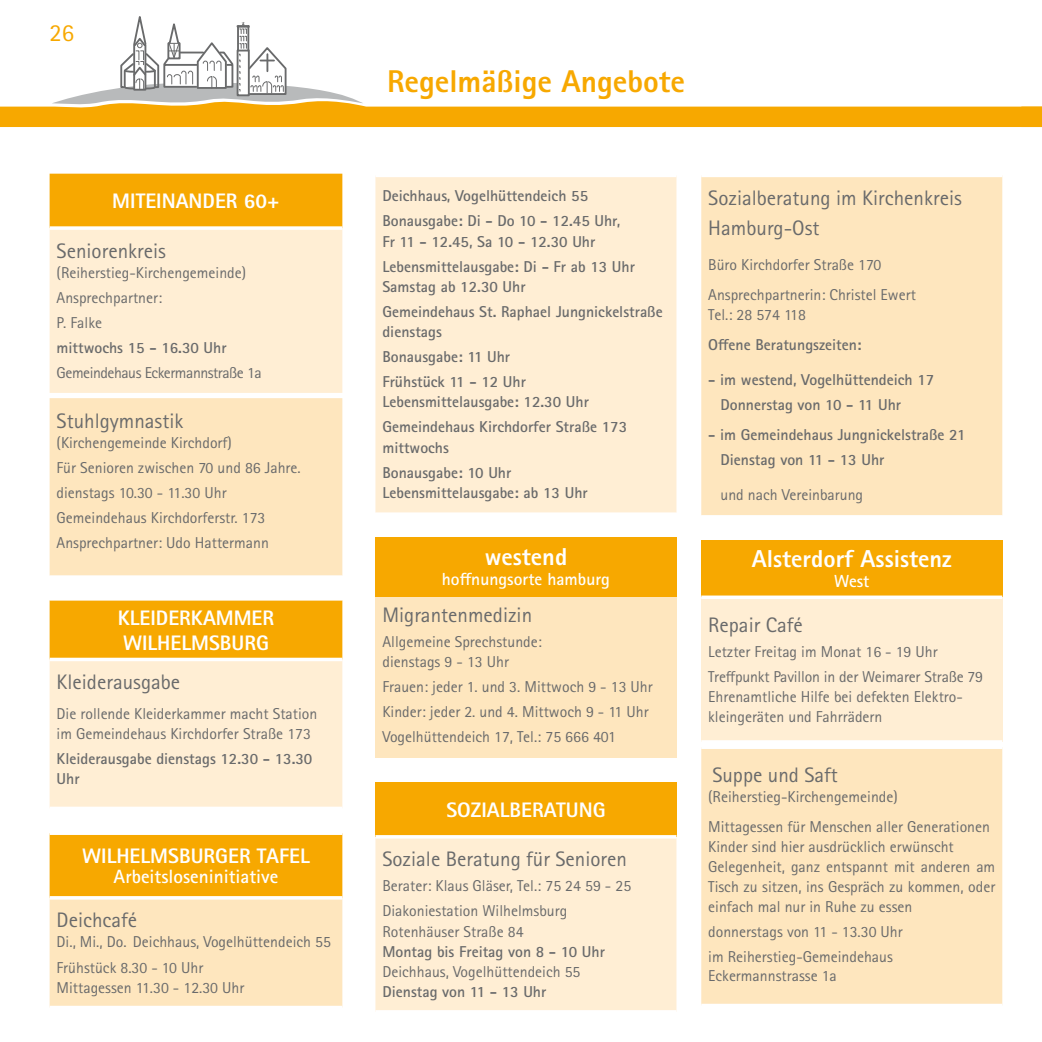
<style>
.page{position:relative;width:1042px;height:1042px;background:#fff}
.page>*{position:absolute;margin:0;border:0;box-sizing:border-box;transform-origin:0 0}
.t1{font:800 31.5px "Rotis Sans Serif Std";color:#f7a800}
.t2{font:800 24.5px "Rotis Sans Serif Std";color:#fff}
.t3{font:24.5px "Rotis Sans Serif Std";color:#f7a800}
.t4{font:21px/30.1px "Rotis Sans Serif Std";color:#696a6b}
.t5{font:800 21px/24.5px "Rotis Sans Serif Std";color:#fff}
.t6{font:700 19.25px "Rotis Sans Serif Std";color:#fff}
.t7{font:700 17.5px "Rotis Sans Serif Std";color:#fff}
.t8{font:15.75px/25px "Rotis Sans Serif Std";color:#696a6b}
.t9{font:700 15.75px/25px "Rotis Sans Serif Std";color:#696a6b}
.t10{font:15.75px "Rotis Sans Serif Std";letter-spacing:-.03em;color:#696a6b}
</style>
<div class="page">
<svg style="left:0;top:16px;width:1042px;height:111px"></svg>
<div style="left:50px;top:174px;width:292px;height:52px;background:#f7a800"></div>
<div style="left:50px;top:230px;width:292px;height:163px;background:#ffeed4"></div>
<svg style="left:50px;top:398px;width:292px;height:608px;background:#fcdb9c"></svg>
<svg style="left:50px;top:575px;width:292px;height:256px;fill:#ffeed4"></svg>
<svg style="left:50px;top:806px;width:292px;height:4px"></svg>
<hr style="left:50px;top:831px;width:292px;height:4px;background:#fff">
<hr style="left:50px;top:896px;width:292px;height:3px;background:#fff">
<hr style="left:50px;top:658px;width:292px;height:3px;background:#fff">
<svg style="left:50px;top:226px;width:292px;height:1px"></svg>
<div style="left:375px;top:177px;width:301px;height:833px;background:#ffeed4"></div>
<svg style="left:375px;top:513px;width:301px;height:269px"></svg>
<div style="left:375px;top:537px;width:301px;height:60px;background:#f7a800"></div>
<div style="left:375px;top:597px;width:301px;height:160px;background:#fee6be"></div>
<div style="left:375px;top:782px;width:301px;height:55px;background:#f7a800"></div>
<hr style="left:375px;top:835px;width:301px;height:3px;background:#fff">
<div style="left:701px;top:177px;width:301px;height:827px;background:#fee6be"></div>
<svg style="left:701px;top:515px;width:301px;height:230px"></svg>
<div style="left:701px;top:540px;width:301px;height:57px;background:#f7a800"></div>
<div style="left:701px;top:597px;width:301px;height:145px;background:#ffeed4"></div>
<svg style="left:701px;top:595px;width:301px;height:4px"></svg>
<hr style="left:701px;top:740px;width:301px;height:4px;background:#fff">
<hr style="left:701px;top:745px;width:301px;height:4px;background:#fff">
<h2 class="t3" style="left:50px;top:18px;width:26px">26</h2>
<h3 class="t5" style="left:112px;top:189px;width:169px">MITEINANDER 60+</h3>
<h3 class="t4" style="left:57px;top:236px;width:111px">Seniorenkreis</h3>
<p class="t8" style="left:57px;top:260px;width:191px">(Reiherstieg-Kirchengemeinde)<br>Ansprechpartner:<br>P. Falke</p>
<p class="t9" style="left:57px;top:335px;width:172px">mittwochs 15 - 16.30 Uhr</p>
<p class="t10" style="left:57px;top:363px;width:207px">Gemeindehaus Eckermannstraße 1a</p>
<h3 class="t4" style="left:57px;top:406px;width:128px">Stuhlgymnastik</h3>
<p class="t8" style="left:57px;top:430px;width:246px">(Kirchengemeinde Kirchdorf)<br>Für Senioren zwischen 70 und 86 Jahre. dienstags 10.30 - 11.30 Uhr Gemeindehaus Kirchdorferstr. 173<br>Ansprechpartner: Udo Hattermann</p>
<h3 class="t5" style="left:118px;top:605px;width:158px">KLEIDERKAMMER<br>WILHELMSBURG</h3>
<h3 class="t4" style="left:57px;top:667px;width:125px">Kleiderausgabe</h3>
<p class="t8" style="left:57px;top:704px;width:262px;line-height:20.1px">Die rollende Kleiderkammer macht Station im Gemeindehaus Kirchdorfer Straße 173</p>
<p class="t9" style="left:57px;top:748px;width:257px;line-height:20.1px">Kleiderausgabe dienstags 12.30 - 13.30<br>Uhr</p>
<h3 class="t5" style="left:82px;top:843px;width:229px">WILHELMSBURGER TAFEL</h3>
<p class="t6" style="left:114px;top:864px;width:166px">Arbeitsloseninitiative</p>
<h3 class="t4" style="left:57px;top:905px;width:82px">Deichcafé</h3>
<p class="t8" style="left:57px;top:929px;width:276px">Di., Mi., Do. Deichhaus, Vogelhüttendeich 55<br>Frühstück 8.30 - 10 Uhr</p>
<p class="t8" style="left:57px;top:975px;width:189px">Mittagessen 11.30 - 12.30 Uhr</p>
<h1 class="t1" style="left:387px;top:62px;width:300px">Regelmäßige Angebote</h1>
<p class="t9" style="left:382px;top:183px;width:239px">Deichhaus, Vogelhüttendeich 55<br>Bonausgabe: Di - Do 10 - 12.45 Uhr,</p>
<p class="t9" style="left:382px;top:229px;width:254px">Fr 11 - 12.45, Sa 10 - 12.30 Uhr<br>Lebensmittelausgabe: Di - Fr ab 13 Uhr</p>
<p class="t9" style="left:382px;top:274px;width:282px">Samstag ab 12.30 Uhr<br>Gemeindehaus St. Raphael Jungnickelstraße</p>
<p class="t9" style="left:382px;top:319px;width:145px">dienstags<br>Bonausgabe: 11 Uhr<br>Frühstück 11 - 12 Uhr</p>
<p class="t9" style="left:382px;top:389px;width:246px">Lebensmittelausgabe: 12.30 Uhr<br>Gemeindehaus Kirchdorfer Straße 173</p>
<p class="t9" style="left:382px;top:434px;width:130px">mittwochs<br>Bonausgabe: 10 Uhr</p>
<p class="t9" style="left:382px;top:480px;width:207px">Lebensmittelausgabe: ab 13 Uhr</p>
<h2 class="t2" style="left:485px;top:541px;width:84px">westend</h2>
<p class="t7" style="left:442px;top:568px;width:170px">hoffnungsorte hamburg</p>
<h3 class="t4" style="left:382px;top:600px;width:151px">Migrantenmedizin</h3>
<p class="t8" style="left:382px;top:632px;width:161px;line-height:20.1px">Allgemeine Sprechstunde: dienstags 9 - 13 Uhr</p>
<p class="t8" style="left:382px;top:674px;width:272px">Frauen: jeder 1. und 3. Mittwoch 9 - 13 Uhr<br>Kinder: jeder 2. und 4. Mittwoch 9 - 11 Uhr<br>Vogelhüttendeich 17, Tel.: 75 666 401</p>
<h3 class="t5" style="left:446px;top:797px;width:161px">SOZIALBERATUNG</h3>
<h3 class="t4" style="left:382px;top:844px;width:246px">Soziale Beratung für Senioren</h3>
<p class="t8" style="left:382px;top:873px;width:250px">Berater: Klaus Gläser, Tel.: 75 24 59 - 25<br>Diakoniestation Wilhelmsburg</p>
<p class="t8" style="left:382px;top:919px;width:143px">Rotenhäuser Straße 84</p>
<p class="t9" style="left:382px;top:938px;width:224px">Montag bis Freitag von 8 - 10 Uhr</p>
<p class="t8" style="left:382px;top:959px;width:199px">Deichhaus, Vogelhüttendeich 55</p>
<p class="t9" style="left:382px;top:979px;width:165px">Dienstag von 11 - 13 Uhr</p>
<h3 class="t4" style="left:708px;top:183px;width:255px">Sozialberatung im Kirchenkreis<br>Hamburg-Ost</h3>
<p class="t8" style="left:708px;top:250px;width:209px;line-height:30.1px">Büro Kirchdorfer Straße 170<br>Ansprechpartnerin: Christel Ewert</p>
<p class="t8" style="left:708px;top:302px;width:99px">Tel.: 28 574 118</p>
<p class="t9" style="left:708px;top:332px;width:155px">Offene Beratungszeiten:</p>
<p class="t9" style="left:720px;top:367px;width:215px;text-indent:-12px">- im westend, Vogelhüttendeich 17<br>Donnerstag von 10 - 11 Uhr</p>
<p class="t9" style="left:720px;top:422px;width:246px;text-indent:-12px">- im Gemeindehaus Jungnickelstraße 21<br>Dienstag von 11 - 13 Uhr</p>
<p class="t8" style="left:720px;top:483px;width:144px">und nach Vereinbarung</p>
<h2 class="t2" style="left:752px;top:543px;width:202px">Alsterdorf Assistenz</h2>
<p class="t7" style="left:834px;top:570px;width:37px">West</p>
<h3 class="t4" style="left:708px;top:610px;width:96px">Repair Café</h3>
<p class="t8" style="left:708px;top:639px;width:276px">Letzter Freitag im Monat 16 - 19 Uhr<br>Treffpunkt Pavillon in der Weimarer Straße 79</p>
<p class="t8" style="left:708px;top:687px;width:256px;line-height:20.1px">Ehrenamtliche Hilfe bei defekten Elektro&shy;kleingeräten und Fahrrädern</p>
<h3 class="t4" style="left:712px;top:759px;width:127px">Suppe und Saft</h3>
<p class="t8" style="left:708px;top:781px;width:283px;line-height:30.1px">(Reiherstieg-Kirchengemeinde)<br>Mittagessen für Menschen aller Generationen</p>
<p class="t8" style="left:708px;top:836px;width:288px;line-height:20.1px">Kinder sind hier ausdrücklich erwünscht Gelegenheit, ganz entspannt mit anderen am Tisch zu sitzen, ins Gespräch zu kommen, oder einfach mal nur in Ruhe zu essen</p>
<p class="t8" style="left:708px;top:920px;width:196px;line-height:24.2px">donnerstags von 11 - 13.30 Uhr im Reiherstieg-Gemeindehaus</p>
<p class="t8" style="left:708px;top:963px;width:130px">Eckermannstrasse 1a</p>
</div>
